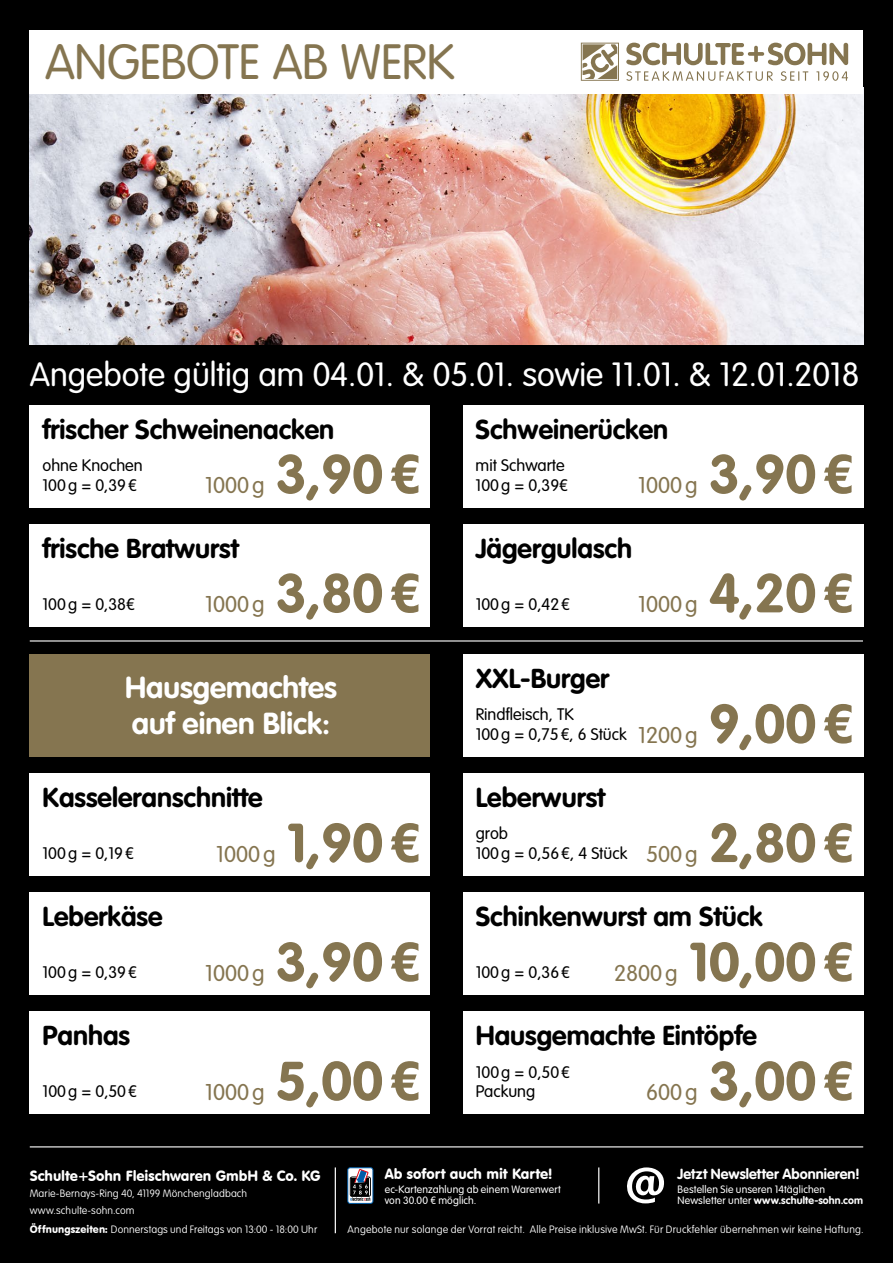
<style>
.page{position:relative;width:893px;height:1263px;background:#000}
.page>*{position:absolute;margin:0;border:0;box-sizing:border-box;transform-origin:0 0}
.t1{font:700 54px "VAG Rounded Std";color:#857550}
.t2{font:300 48.75px "VAG Rounded Std";letter-spacing:-.01em;color:#857550}
.t3{font:300 33px "VAG Rounded Std";color:#fff}
.t4{font:700 30px/36px "VAG Rounded Std";color:#fff}
.t5{font:700 27px "VAG Rounded Std";color:#000}
.t6{font:300 22.5px "VAG Rounded Std";color:#857550}
.t7{font:300 16.5px/19.8px "VAG Rounded Std";color:#000}
.t8{font:14.4px "VAG Rounded BT";letter-spacing:-.005em;color:#fff}
.t9{font:700 14.4px "VAG Rounded Std";letter-spacing:.005em;color:#fff}
.t10{font:100 10.5px/16.8px "VAG Rounded Std";letter-spacing:.015em;color:#fff}
.t11{font:300 10.5px/10.8px "VAG Rounded Std";letter-spacing:.015em;color:#fff}
.s1{font-size:22.5px;color:#857550}
.s2{font-weight:700}
.s3{font-family:"VAG Rounded BT";font-weight:400}
</style>
<div class="page">
<img style="left:30px;top:94px;width:833px;height:250px">
<svg style="left:348px;top:1168px;width:25px;height:35px"></svg>
<div style="left:348px;top:1167px;width:25px;height:36px;border:1px solid #005da9;border-radius:2px"></div>
<div style="left:350px;top:1177px;width:21px;height:19px;border:1px solid #000;border-radius:2px"></div>
<svg style="left:350px;top:1169px;width:20px;height:32px"></svg>
<hr style="left:598px;top:1167px;width:1px;height:36px;background:#fff">
<hr style="left:335px;top:1167px;width:1px;height:66px;background:#fff">
<svg style="left:627px;top:1167px;width:37px;height:36px"></svg>
<hr style="left:30px;top:1146px;width:833px;height:1px;background:#fff">
<div style="left:30px;top:30px;width:833px;height:64px;background:#fff"></div>
<svg style="left:581px;top:43px;width:38px;height:38px"></svg>
<svg style="left:626px;top:43px;width:222px;height:22px"></svg>
<svg style="left:626px;top:71px;width:147px;height:10px"></svg>
<svg style="left:781px;top:71px;width:27px;height:10px"></svg>
<svg style="left:816px;top:71px;width:32px;height:10px"></svg>
<div style="left:30px;top:1012px;width:400px;height:102px;background:#fff"></div>
<div style="left:463px;top:774px;width:400px;height:102px;background:#fff"></div>
<div style="left:30px;top:774px;width:400px;height:102px;background:#fff"></div>
<div style="left:463px;top:893px;width:400px;height:102px;background:#fff"></div>
<div style="left:30px;top:893px;width:400px;height:102px;background:#fff"></div>
<div style="left:463px;top:655px;width:400px;height:102px;background:#fff"></div>
<div style="left:30px;top:655px;width:400px;height:102px;background:#857550"></div>
<div style="left:463px;top:1012px;width:400px;height:102px;background:#fff"></div>
<div style="left:463px;top:524px;width:400px;height:102px;background:#fff"></div>
<div style="left:30px;top:524px;width:400px;height:102px;background:#fff"></div>
<div style="left:30px;top:405px;width:400px;height:102px;background:#fff"></div>
<div style="left:463px;top:405px;width:400px;height:102px;background:#fff"></div>
<hr style="left:30px;top:640px;width:833px;height:1px;background:#fff">
<h2 class="t2" style="left:45px;top:34px;width:411px">ANGEBOTE AB WERK</h2>
<h3 class="t3" style="left:30px;top:355px;width:831px">Angebote gültig am 04.01. &amp; 05.01. sowie 11.01. &amp; 12.01.2018</h3>
<h3 class="t5" style="left:43px;top:413px;width:293px">frischer Schweinenacken</h3>
<h3 class="t7" style="left:43px;top:456px;width:102px">ohne Knochen<br>100g = 0,39€</h3>
<h1 class="t1" style="left:276px;top:443px;width:147px">3,90€</h1>
<h3 class="t6" style="left:205px;top:473px;width:61px">1000g</h3>
<h3 class="t5" style="left:43px;top:532px;width:198px">frische Bratwurst</h3>
<h3 class="t7" style="left:43px;top:594px;width:94px">100g = 0,38€</h3>
<h3 class="t6" style="left:205px;top:592px;width:61px">1000g</h3>
<h1 class="t1" style="left:276px;top:562px;width:147px">3,80€</h1>
<h3 class="t4" style="left:125px;top:670px;width:213px">Hausgemachtes auf einen Blick:</h3>
<h3 class="t5" style="left:43px;top:782px;width:221px">Kasseleranschnitte</h3>
<h3 class="t7" style="left:43px;top:844px;width:93px">100g = 0,19€</h3>
<h3 class="t6" style="left:216px;top:841px;width:61px">1000g</h3>
<h1 class="t1" style="left:287px;top:811px;width:136px">1,90€</h1>
<h3 class="t5" style="left:43px;top:901px;width:121px">Leberkäse</h3>
<h3 class="t7" style="left:43px;top:963px;width:96px">100g = 0,39€</h3>
<h3 class="t6" style="left:205px;top:960px;width:61px">1000g</h3>
<h1 class="t1" style="left:276px;top:930px;width:147px">3,90€</h1>
<h3 class="t5" style="left:43px;top:1020px;width:89px">Panhas</h3>
<h3 class="t7" style="left:43px;top:1082px;width:96px">100g = 0,50€</h3>
<h3 class="t6" style="left:205px;top:1079px;width:61px">1000g</h3>
<h1 class="t1" style="left:276px;top:1049px;width:147px">5,00€</h1>
<h3 class="t5" style="left:476px;top:413px;width:194px">Schweinerücken</h3>
<h3 class="t7" style="left:476px;top:456px;width:91px">mit Schwarte</h3>
<h3 class="t7" style="left:476px;top:475px;width:94px">100g = 0,39€</h3>
<h3 class="t6" style="left:638px;top:473px;width:61px">1000g</h3>
<h1 class="t1" style="left:709px;top:443px;width:147px">3,90€</h1>
<h3 class="t5" style="left:476px;top:532px;width:158px">Jägergulasch</h3>
<h3 class="t7" style="left:476px;top:594px;width:96px">100g = 0,42€</h3>
<h3 class="t6" style="left:638px;top:592px;width:61px">1000g</h3>
<h1 class="t1" style="left:709px;top:562px;width:147px">4,20€</h1>
<h3 class="t5" style="left:476px;top:663px;width:135px">XXL-Burger</h3>
<h3 class="t7" style="left:476px;top:705px;width:223px">Rindfleisch, TK<br>100g = 0,75€, 6 Stück <span class="s1">1200g</span></h3>
<h1 class="t1" style="left:709px;top:692px;width:147px">9,00€</h1>
<h3 class="t5" style="left:476px;top:782px;width:131px">Leberwurst</h3>
<h3 class="t7" style="left:476px;top:824px;width:223px">grob<br>100g = 0,56€, 4 Stück <span class="s1">500g</span></h3>
<h1 class="t1" style="left:709px;top:811px;width:147px">2,80€</h1>
<h3 class="t5" style="left:476px;top:901px;width:289px">Schinkenwurst am Stück</h3>
<h3 class="t7" style="left:476px;top:963px;width:96px">100g = 0,36€</h3>
<h3 class="t6" style="left:614px;top:960px;width:65px">2800g</h3>
<h1 class="t1" style="left:689px;top:930px;width:167px">10,00€</h1>
<h3 class="t5" style="left:476px;top:1020px;width:283px">Hausgemachte Eintöpfe</h3>
<h3 class="t7" style="left:476px;top:1062px;width:96px">100g = 0,50€<br>Packung</h3>
<h1 class="t1" style="left:709px;top:1049px;width:147px">3,00€</h1>
<h3 class="t6" style="left:646px;top:1079px;width:53px">600g</h3>
<h3 class="t9" style="left:678px;top:1165px;width:184px">Jetzt Newsletter Abonnieren!</h3>
<p class="t11" style="left:678px;top:1184px;width:187px">Bestellen Sie unseren 14täglichen<br>Newsletter unter <span class="s2">www.schulte-sohn.com</span></p>
<h3 class="t8" style="left:385px;top:1164px;width:169px">Ab sofort auch mit Karte!</h3>
<p class="t11" style="left:385px;top:1184px;width:178px">ec-Kartenzahlung ab einem Warenwert von 30.00 € möglich.</p>
<h3 class="t8" style="left:30px;top:1166px;width:292px">Schulte+Sohn Fleischwaren GmbH &amp; Co. KG</h3>
<p class="t10" style="left:30px;top:1186px;width:219px">Marie-Bernays-Ring 40, 41199 Mönchengladbach www.schulte-sohn.com</p>
<p class="t10" style="left:30px;top:1221px;width:289px"><span class="s3">Öffnungszeiten:</span> Donnerstags und Freitags von 13:00 - 18:00 Uhr</p>
<p class="t10" style="left:348px;top:1221px;width:518px">Angebote nur solange der Vorrat reicht. Alle Preise inklusive MwSt. Für Druckfehler übernehmen wir keine Haftung.</p>
</div>
